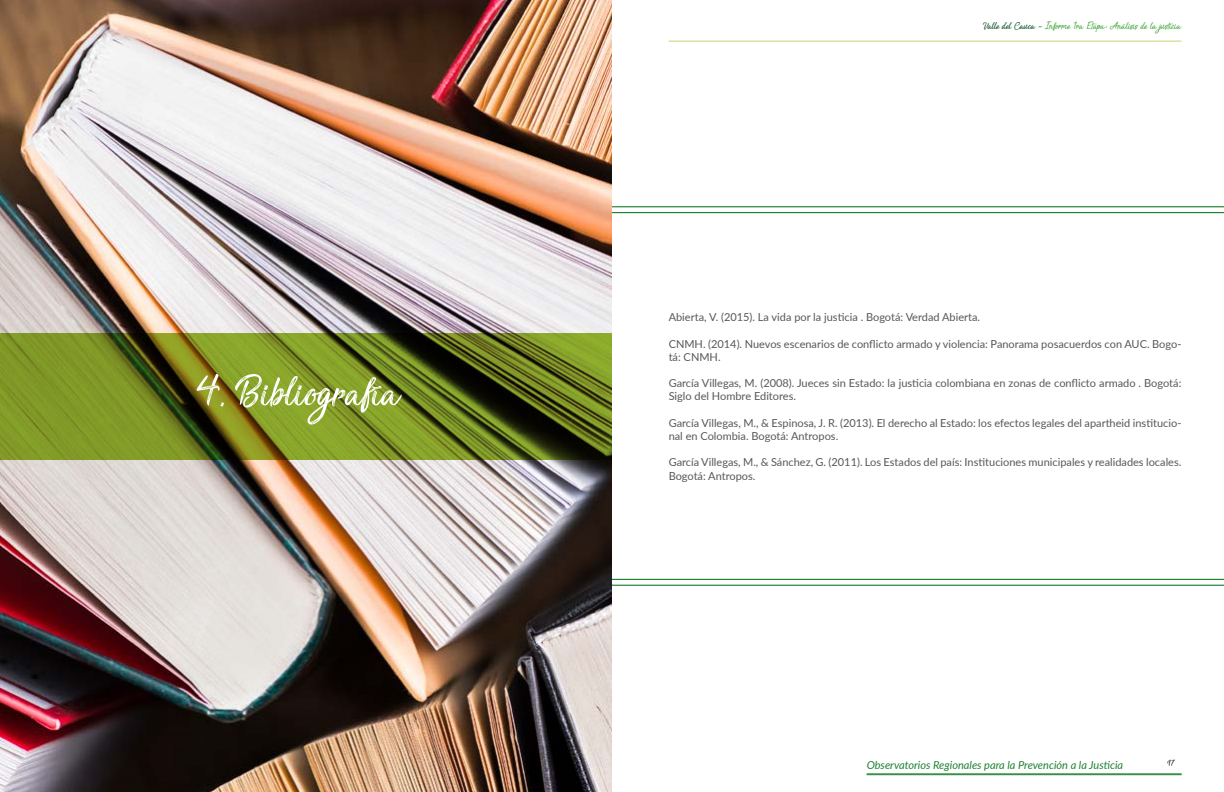
<style>
.page{position:relative;width:1224px;height:792px;background:#fff}
.page>*{position:absolute;margin:0;border:0;box-sizing:border-box;transform-origin:0 0}
.t1{font:55px "Sensations and Qualities";color:#fff}
.t2{font:13px "Sensations and Qualities";color:#3fa535}
.t3{font:12px "Euphoria Script";color:#000}
.t4{font:11px/13.2px "Lato";color:#575756}
.t5{font:italic 11px "Lato";color:#1c8230}
.s1{color:#00451c}
</style>
<div class="page">
<hr style="left:669px;top:41px;width:512px;height:1px;background:#c4d17a">
<hr style="left:867px;top:774px;width:315px;height:1px;background:#1c8230">
<hr style="left:867px;top:775px;width:315px;height:1px;background:#1c8230">
<img style="left:0;top:0;width:612px;height:792px">
<svg style="left:0;top:333px;width:612px;height:126px;background:#6c7d20"></svg>
<hr style="left:612px;top:206px;width:612px;height:1px;background:#1c8230">
<hr style="left:612px;top:212px;width:612px;height:1px;background:#1c8230">
<hr style="left:612px;top:579px;width:612px;height:1px;background:#1c8230">
<hr style="left:612px;top:585px;width:612px;height:1px;background:#1c8230">
<h1 class="t1" style="left:196px;top:366px;width:207px">4. Bibliografía</h1>
<p class="t2" style="left:983px;top:19px;width:200px"><span class="s1">Valle del Cauca -</span> Informe 1ra Etapa: Análisis de la justicia</p>
<p class="t4" style="left:669px;top:310px;width:313px">Abierta, V. (2015). La vida por la justicia . Bogotá: Verdad Abierta.</p>
<p class="t4" style="left:669px;top:337px;width:514px">CNMH. (2014). Nuevos escenarios de conflicto armado y violencia: Panorama posacuerdos con AUC. Bogo&shy;tá: CNMH.</p>
<p class="t4" style="left:669px;top:376px;width:514px">García Villegas, M. (2008). Jueces sin Estado: la justicia colombiana en zonas de conflicto armado . Bogotá:<br>Siglo del Hombre Editores.</p>
<p class="t4" style="left:669px;top:416px;width:514px">García Villegas, M., &amp; Espinosa, J. R. (2013). El derecho al Estado: los efectos legales del apartheid institucio&shy;nal en Colombia. Bogotá: Antropos.</p>
<p class="t4" style="left:669px;top:455px;width:514px">García Villegas, M., &amp; Sánchez, G. (2011). Los Estados del país: Instituciones municipales y realidades locales.<br>Bogotá: Antropos.</p>
<p class="t5" style="left:867px;top:757px;width:258px">Observatorios Regionales para la Prevención a la Justicia</p>
<p class="t3" style="left:1167px;top:757px;width:9px">17</p>
</div>
